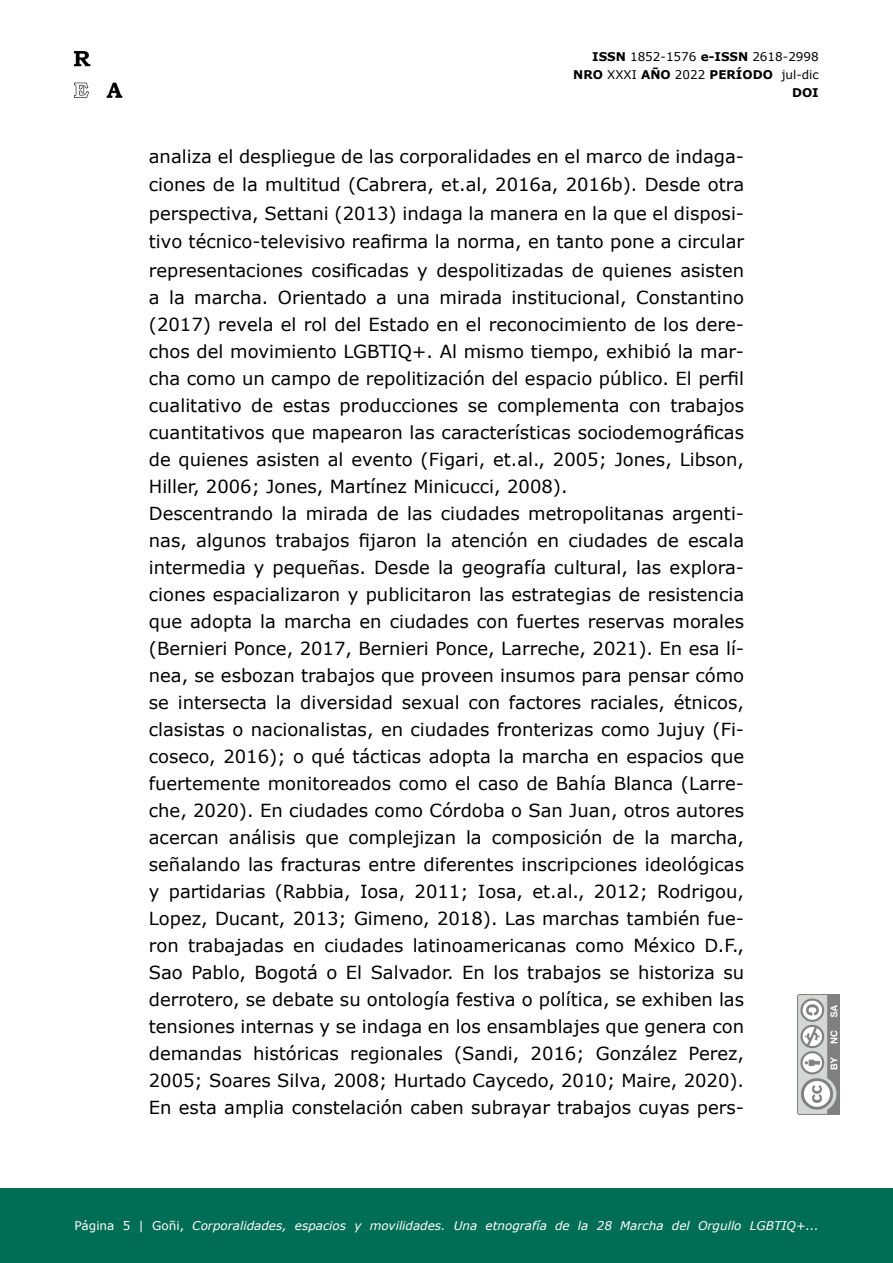
<style>
.page{position:relative;width:893px;height:1263px;background:#fff}
.page>*{position:absolute;margin:0;border:0;box-sizing:border-box;transform-origin:0 0}
.t1{font:18px/27px "Verdana";color:#000;text-align:justify}
.t2{font:italic 12px "Verdana";color:#fff}
.t3{font:12px/18px "Verdana";color:#000;text-align:right}
.s1{font-weight:700}
.s2{font-style:normal}
</style>
<div class="page">
<img style="left:798px;top:994px;width:42px;height:120px">
<div style="left:0;top:1188px;width:893px;height:75px;background:#006e56"></div>
<img style="left:74px;top:52px;width:49px;height:45px">
<p class="t3" style="left:573px;top:47px;width:247px"><span class="s1">ISSN</span> 1852-1576 <span class="s1">e-ISSN</span> 2618-2998<br><span class="s1">NRO</span> XXXI <span class="s1">AÑO</span> 2022 <span class="s1">PERÍODO</span> jul-dic<br><span class="s1">DOI</span></p>
<p class="t1" style="left:149px;top:142px;width:597px;line-height:27.5px">analiza el despliegue de las corporalidades en el marco de indaga&shy;ciones de la multitud (Cabrera, et.al, 2016a, 2016b). Desde otra perspectiva, Settani (2013) indaga la manera en la que el disposi&shy;tivo técnico-televisivo reafirma la norma, en tanto pone a circular representaciones cosificadas y despolitizadas de quienes asisten a la marcha. Orientado a una mirada institucional, Constantino (2017) revela el rol del Estado en el reconocimiento de los dere&shy;chos del movimiento LGBTIQ+. Al mismo tiempo, exhibió la mar&shy;cha como un campo de repolitización del espacio público. El perfil cualitativo de estas producciones se complementa con trabajos cuantitativos que mapearon las características sociodemográficas de quienes asisten al evento (Figari, et.al., 2005; Jones, Libson, Hiller, 2006; Jones, Martínez Minicucci, 2008).</p>
<p class="t1" style="left:149px;top:499px;width:597px">Descentrando la mirada de las ciudades metropolitanas argenti&shy;nas, algunos trabajos fijaron la atención en ciudades de escala intermedia y pequeñas. Desde la geografía cultural, las explora&shy;ciones espacializaron y publicitaron las estrategias de resistencia que adopta la marcha en ciudades con fuertes reservas morales (Bernieri Ponce, 2017, Bernieri Ponce, Larreche, 2021). En esa lí&shy;nea, se esbozan trabajos que proveen insumos para pensar cómo se intersecta la diversidad sexual con factores raciales, étnicos, clasistas o nacionalistas, en ciudades fronterizas como Jujuy (Fi&shy;coseco, 2016); o qué tácticas adopta la marcha en espacios que fuertemente monitoreados como el caso de Bahía Blanca (Larre&shy;che, 2020). En ciudades como Córdoba o San Juan, otros autores acercan análisis que complejizan la composición de la marcha, señalando las fracturas entre diferentes inscripciones ideológicas y partidarias (Rabbia, Iosa, 2011; Iosa, et.al., 2012; Rodrigou, Lopez, Ducant, 2013; Gimeno, 2018). Las marchas también fue&shy;ron trabajadas en ciudades latinoamericanas como México D.F., Sao Pablo, Bogotá o El Salvador. En los trabajos se historiza su derrotero, se debate su ontología festiva o política, se exhiben las tensiones internas y se indaga en los ensamblajes que genera con demandas históricas regionales (Sandi, 2016; González Perez, 2005; Soares Silva, 2008; Hurtado Caycedo, 2010; Maire, 2020).</p>
<p class="t1" style="left:149px;top:1093px;width:597px">En esta amplia constelación caben subrayar trabajos cuyas pers-</p>
<p class="t2" style="left:74px;top:1217px;width:746px"><span class="s2">Página 5 | Goñi,</span> Corporalidades, espacios y movilidades. Una etnografía de la 28 Marcha del Orgullo LGBTIQ+...</p>
</div>
